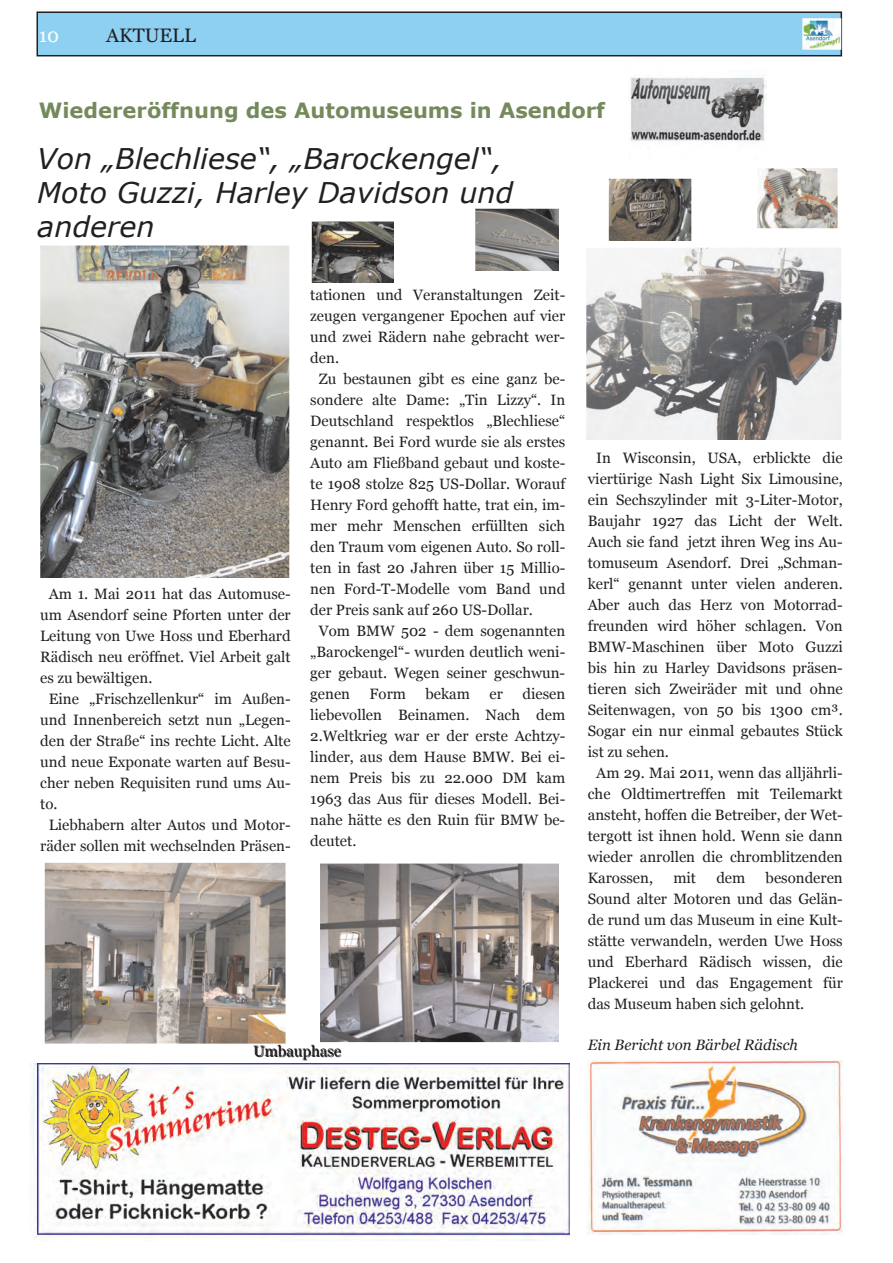
<style>
.page{position:relative;width:893px;height:1263px;background:#fff}
.page>*{position:absolute;margin:0;border:0;box-sizing:border-box;transform-origin:0 0}
.t1{font:italic 28.5px/34.2px "Verdana";color:#231f20}
.t2{font:700 21px "Verdana";color:#758a5c}
.t3{font:19.5px "Georgia";color:#231f20}
.t4{font:19.5px "Georgia";color:#fff}
.t5{font:15px/21px "Georgia";color:#231f20;text-align:justify}
.t6{font:italic 15px "Georgia";color:#231f20}
</style>
<div class="page">
<div style="left:37px;top:12px;width:804px;height:44px;background:#8dd0f2"></div>
<div style="left:37px;top:11px;width:805px;height:45px;border:2px solid #231f20"></div>
<img style="left:802px;top:18px;width:39px;height:31px">
<img style="left:29px;top:1064px;width:541px;height:177px">
<img style="left:588px;top:1060px;width:255px;height:175px">
<img style="left:45px;top:863px;width:241px;height:180px">
<img style="left:320px;top:863px;width:238px;height:179px">
<img style="left:312px;top:221px;width:82px;height:62px">
<img style="left:475px;top:209px;width:83px;height:62px">
<img style="left:609px;top:179px;width:82px;height:62px">
<img style="left:586px;top:248px;width:255px;height:191px">
<img style="left:630px;top:77px;width:136px;height:66px">
<img style="left:40px;top:245px;width:249px;height:332px">
<img style="left:757px;top:168px;width:80px;height:60px">
<h3 class="t4" style="left:39px;top:24px;width:22px">10</h3>
<h3 class="t3" style="left:106px;top:24px;width:91px">AKTUELL</h3>
<h2 class="t2" style="left:39px;top:96px;width:568px">Wiedereröffnung des Automuseums in Asendorf</h2>
<h1 class="t1" style="left:37px;top:141px;width:477px">Von „Blechliese“, „Barockengel“,<br>Moto Guzzi, Harley Davidson und anderen</h1>
<p class="t5" style="left:49px;top:583px;width:244px">Am 1. Mai 2011 hat das Automuse-</p>
<p class="t5" style="left:40px;top:604px;width:252px">um Asendorf seine Pforten unter der</p>
<p class="t5" style="left:40px;top:625px;width:252px">Leitung von Uwe Hoss und Eberhard</p>
<p class="t5" style="left:40px;top:646px;width:252px">Rädisch neu eröffnet. Viel Arbeit galt</p>
<p class="t5" style="left:40px;top:667px;width:114px">es zu bewältigen.</p>
<p class="t5" style="left:49px;top:688px;width:243px">Eine „Frischzellenkur“ im Außen-</p>
<p class="t5" style="left:40px;top:709px;width:252px">und Innenbereich setzt nun „Legen-</p>
<p class="t5" style="left:40px;top:730px;width:252px">den der Straße“ ins rechte Licht. Alte</p>
<p class="t5" style="left:40px;top:751px;width:252px">und neue Exponate warten auf Besu-</p>
<p class="t5" style="left:40px;top:772px;width:252px">cher neben Requisiten rund ums Au-</p>
<p class="t5" style="left:40px;top:793px;width:19px">to.</p>
<p class="t5" style="left:49px;top:814px;width:243px">Liebhabern alter Autos und Motor-</p>
<p class="t5" style="left:40px;top:835px;width:252px">räder sollen mit wechselnden Präsen-</p>
<p class="t5" style="left:310px;top:285px;width:256px">tationen und Veranstaltungen Zeit-</p>
<p class="t5" style="left:310px;top:306px;width:256px">zeugen vergangener Epochen auf vier</p>
<p class="t5" style="left:310px;top:327px;width:256px">und zwei Rädern nahe gebracht wer-</p>
<p class="t5" style="left:310px;top:348px;width:30px">den.</p>
<p class="t5" style="left:319px;top:369px;width:248px">Zu bestaunen gibt es eine ganz be-</p>
<p class="t5" style="left:310px;top:390px;width:256px">sondere alte Dame: „Tin Lizzy“. In</p>
<p class="t5" style="left:310px;top:411px;width:256px">Deutschland respektlos „Blechliese“</p>
<p class="t5" style="left:310px;top:432px;width:257px">genannt. Bei Ford wurde sie als erstes</p>
<p class="t5" style="left:310px;top:453px;width:256px">Auto am Fließband gebaut und koste-</p>
<p class="t5" style="left:310px;top:474px;width:257px">te 1908 stolze 825 US-Dollar. Worauf</p>
<p class="t5" style="left:310px;top:495px;width:257px">Henry Ford gehofft hatte, trat ein, im-</p>
<p class="t5" style="left:310px;top:516px;width:256px">mer mehr Menschen erfüllten sich</p>
<p class="t5" style="left:310px;top:537px;width:257px">den Traum vom eigenen Auto. So roll-</p>
<p class="t5" style="left:310px;top:558px;width:257px">ten in fast 20 Jahren über 15 Millio-</p>
<p class="t5" style="left:310px;top:579px;width:257px">nen Ford-T-Modelle vom Band und</p>
<p class="t5" style="left:310px;top:600px;width:224px">der Preis sank auf 260 US-Dollar.</p>
<p class="t5" style="left:319px;top:621px;width:248px">Vom BMW 502 - dem sogenannten</p>
<p class="t5" style="left:310px;top:642px;width:256px">„Barockengel“- wurden deutlich weni-</p>
<p class="t5" style="left:310px;top:663px;width:256px">ger gebaut. Wegen seiner geschwun-</p>
<p class="t5" style="left:310px;top:684px;width:41px">genen</p>
<p class="t5" style="left:370px;top:684px;width:38px">Form</p>
<p class="t5" style="left:426px;top:684px;width:46px">bekam</p>
<p class="t5" style="left:490px;top:684px;width:15px">er</p>
<p class="t5" style="left:310px;top:684px;width:257px;text-indent:212px">diesen liebevollen Beinamen. Nach dem 2.Weltkrieg war er der erste Achtzy&shy;linder, aus dem Hause BMW. Bei ei&shy;nem Preis bis zu 22.000 DM kam 1963 das Aus für dieses Modell. Bei&shy;nahe hätte es den Ruin für BMW be&shy;deutet.</p>
<p class="t5" style="left:254px;top:1042px;width:89px">Umbauphase</p>
<p class="t5" style="left:596px;top:448px;width:248px">In Wisconsin, USA, erblickte die</p>
<p class="t5" style="left:588px;top:469px;width:257px">viertürige Nash Light Six Limousine,</p>
<p class="t5" style="left:588px;top:490px;width:256px">ein Sechszylinder mit 3-Liter-Motor,</p>
<p class="t5" style="left:588px;top:511px;width:257px">Baujahr 1927 das Licht der Welt.</p>
<p class="t5" style="left:588px;top:532px;width:256px">Auch sie fand jetzt ihren Weg ins Au-</p>
<p class="t5" style="left:588px;top:553px;width:256px">tomuseum Asendorf. Drei „Schman-</p>
<p class="t5" style="left:588px;top:574px;width:256px">kerl“ genannt unter vielen anderen.</p>
<p class="t5" style="left:588px;top:595px;width:256px">Aber auch das Herz von Motorrad-</p>
<p class="t5" style="left:588px;top:616px;width:256px">freunden wird höher schlagen. Von</p>
<p class="t5" style="left:588px;top:637px;width:256px">BMW-Maschinen über Moto Guzzi</p>
<p class="t5" style="left:588px;top:658px;width:257px">bis hin zu Harley Davidsons präsen-</p>
<p class="t5" style="left:588px;top:679px;width:257px">tieren sich Zweiräder mit und ohne</p>
<p class="t5" style="left:588px;top:700px;width:256px">Seitenwagen, von 50 bis 1300 cm³.</p>
<p class="t5" style="left:588px;top:721px;width:256px">Sogar ein nur einmal gebautes Stück</p>
<p class="t5" style="left:588px;top:742px;width:83px">ist zu sehen.</p>
<p class="t5" style="left:596px;top:763px;width:248px">Am 29. Mai 2011, wenn das alljährli-</p>
<p class="t5" style="left:588px;top:784px;width:256px">che Oldtimertreffen mit Teilemarkt</p>
<p class="t5" style="left:588px;top:805px;width:256px">ansteht, hoffen die Betreiber, der Wet-</p>
<p class="t5" style="left:588px;top:826px;width:256px">tergott ist ihnen hold. Wenn sie dann</p>
<p class="t5" style="left:588px;top:847px;width:256px">wieder anrollen die chromblitzenden</p>
<p class="t5" style="left:588px;top:868px;width:67px">Karossen,</p>
<p class="t5" style="left:673px;top:868px;width:24px">mit</p>
<p class="t5" style="left:716px;top:868px;width:31px">dem</p>
<p class="t5" style="left:588px;top:868px;width:256px;text-indent:178px">besonderen Sound alter Motoren und das Gelän&shy;de rund um das Museum in eine Kult&shy;stätte verwandeln, werden Uwe Hoss und Eberhard Rädisch wissen, die Plackerei und das Engagement für das Museum haben sich gelohnt.</p>
<p class="t6" style="left:588px;top:1035px;width:212px">Ein Bericht von Bärbel Rädisch</p>
</div>
